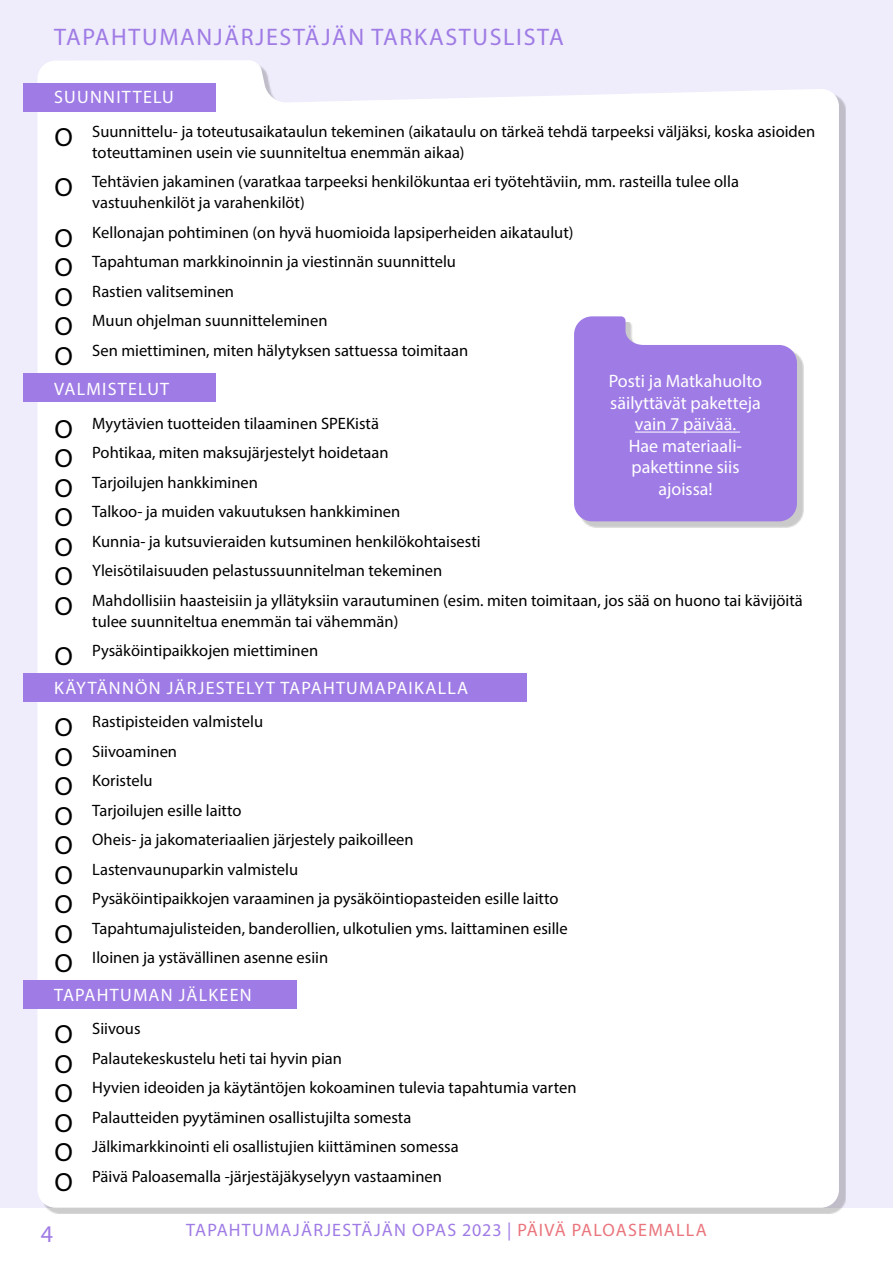
<style>
.page{position:relative;width:893px;height:1263px;background:#fff}
.page>*{position:absolute;margin:0;border:0;box-sizing:border-box;transform-origin:0 0}
.t1{font:24px "Myriad Pro";letter-spacing:.07em;color:#9f7be5}
.t2{font:18px/21.6px "Myriad Pro";color:#fff;text-align:center}
.t3{font:18px "Myriad Pro";letter-spacing:.07em;color:#fff}
.t4{font:18px "Myriad Pro";letter-spacing:.07em;color:#9f7be5}
.t5{font:16.5px/29.5px "Myriad Pro";color:#000}
.s1{font-family:"Acumin Pro";font-size:25.5px}
.s2{color:#ea757d}
</style>
<div class="page">
<div style="left:0;top:0;width:893px;height:1208px;background:#efecfb"></div>
<div style="left:38px;top:60px;width:801px;height:1148px;background:#fff"></div>
<div style="left:23px;top:980px;width:274px;height:29px;background:#9f7be5"></div>
<div style="left:23px;top:673px;width:503px;height:29px;background:#9f7be5"></div>
<div style="left:23px;top:373px;width:193px;height:29px;background:#9f7be5"></div>
<div style="left:23px;top:83px;width:193px;height:29px;background:#9f7be5"></div>
<div style="left:580px;top:322px;width:224px;height:206px;background:#000;opacity:.21"></div>
<svg style="left:574px;top:316px;width:223px;height:205px;background:#a98ae7"></svg>
<hr style="left:635px;top:432px;width:105px;height:1px;background:#fff">
<h1 class="t1" style="left:54px;top:22px;width:511px">TAPAHTUMANJÄRJESTÄJÄN TARKASTUSLISTA</h1>
<p class="t3" style="left:54px;top:86px;width:121px">SUUNNITTELU</p>
<p class="t5" style="left:92px;top:121px;width:725px;line-height:21px;text-indent:-38px"><span class="s1">O</span> Suunnittelu- ja toteutusaikataulun tekeminen (aikataulu on tärkeä tehdä tarpeeksi väljäksi, koska asioiden toteuttaminen usein vie suunniteltua enemmän aikaa)</p>
<p class="t5" style="left:92px;top:171px;width:648px;line-height:21px;text-indent:-38px"><span class="s1">O</span> Tehtävien jakaminen (varatkaa tarpeeksi henkilökuntaa eri työtehtäviin, mm. rasteilla tulee olla vastuuhenkilöt ja varahenkilöt)</p>
<p class="t5" style="left:54px;top:217px;width:521px"><span class="s1">O</span> Kellonajan pohtiminen (on hyvä huomioida lapsiperheiden aikataulut)<br><span class="s1">O</span> Tapahtuman markkinoinnin ja viestinnän suunnittelu<br><span class="s1">O</span> Rastien valitseminen<br><span class="s1">O</span> Muun ohjelman suunnitteleminen<br><span class="s1">O</span> Sen miettiminen, miten hälytyksen sattuessa toimitaan</p>
<p class="t3" style="left:54px;top:378px;width:117px">VALMISTELUT</p>
<p class="t5" style="left:54px;top:408px;width:750px"><span class="s1">O</span> Myytävien tuotteiden tilaaminen SPEKistä<br><span class="s1">O</span> Pohtikaa, miten maksujärjestelyt hoidetaan<br><span class="s1">O</span> Tarjoilujen hankkiminen<br><span class="s1">O</span> Talkoo- ja muiden vakuutuksen hankkiminen<br><span class="s1">O</span> Kunnia- ja kutsuvieraiden kutsuminen henkilökohtaisesti<br><span class="s1">O</span> Yleisötilaisuuden pelastussuunnitelman tekeminen<br><span class="s1">O</span> Mahdollisiin haasteisiin ja yllätyksiin varautuminen (esim. miten toimitaan, jos sää on huono tai kävijöitä</p>
<p class="t5" style="left:54px;top:606px;width:346px;text-indent:38px">tulee suunniteltua enemmän tai vähemmän)<br><span class="s1">O</span> Pysäköintipaikkojen miettiminen</p>
<p class="t3" style="left:54px;top:676px;width:415px">KÄYTÄNNÖN JÄRJESTELYT TAPAHTUMAPAIKALLA</p>
<p class="t5" style="left:54px;top:707px;width:515px"><span class="s1">O</span> Rastipisteiden valmistelu<br><span class="s1">O</span> Siivoaminen<br><span class="s1">O</span> Koristelu<br><span class="s1">O</span> Tarjoilujen esille laitto<br><span class="s1">O</span> Oheis- ja jakomateriaalien järjestely paikoilleen<br><span class="s1">O</span> Lastenvaunuparkin valmistelu<br><span class="s1">O</span> Pysäköintipaikkojen varaaminen ja pysäköintiopasteiden esille laitto <span class="s1">O</span> Tapahtumajulisteiden, banderollien, ulkotulien yms. laittaminen esille <span class="s1">O</span> Iloinen ja ystävällinen asenne esiin</p>
<p class="t3" style="left:54px;top:984px;width:199px">TAPAHTUMAN JÄLKEEN</p>
<p class="t5" style="left:54px;top:1014px;width:524px"><span class="s1">O</span> Siivous<br><span class="s1">O</span> Palautekeskustelu heti tai hyvin pian<br><span class="s1">O</span> Hyvien ideoiden ja käytäntöjen kokoaminen tulevia tapahtumia varten <span class="s1">O</span> Palautteiden pyytäminen osallistujilta somesta<br><span class="s1">O</span> Jälkimarkkinointi eli osallistujien kiittäminen somessa<br><span class="s1">O</span> Päivä Paloasemalla -järjestäjäkyselyyn vastaaminen</p>
<p class="t2" style="left:609px;top:370px;width:155px">Posti ja Matkahuolto säilyttävät paketteja vain 7 päivää.<br>Hae materiaali&shy;pakettinne siis ajoissa!</p>
<h1 class="t1" style="left:41px;top:1219px;width:14px">4</h1>
<p class="t4" style="left:186px;top:1219px;width:522px">TAPAHTUMAJÄRJESTÄJÄN OPAS 2023 | <span class="s2">PÄIVÄ PALOASEMALLA</span></p>
</div>
